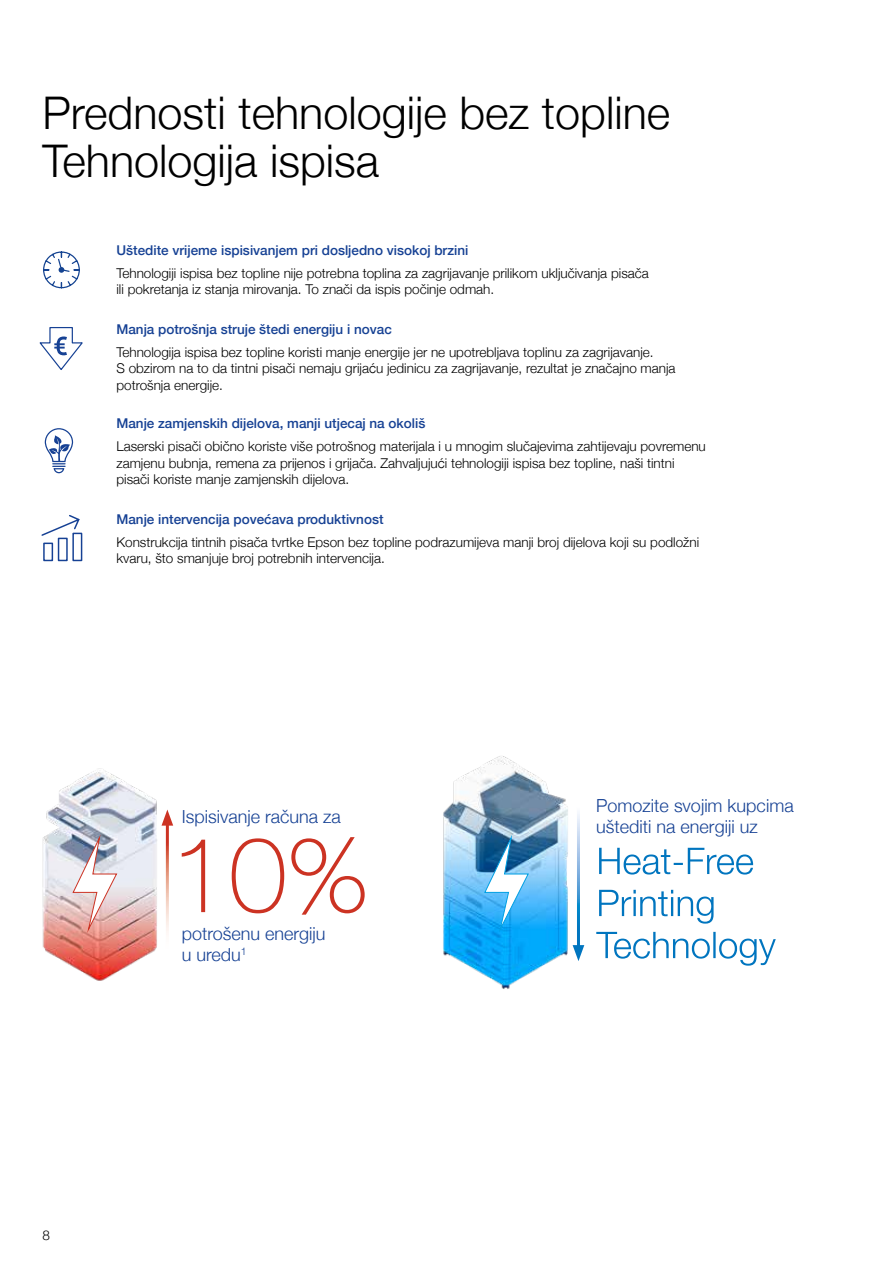
<style>
.page{position:relative;width:893px;height:1263px;background:#fff}
.page>*{position:absolute;margin:0;border:0;box-sizing:border-box;transform-origin:0 0}
.t1{font:300 45px/48px "Helvetica Neue";color:#000}
.t2{font:300 18px/21px "Helvetica Neue";color:#164194}
.t3{font:300 13.5px/16.5px "Helvetica Neue";color:#000}
.t4{font:500 13.5px "Helvetica Neue";color:#164194}
</style>
<div class="page">
<svg style="left:182px;top:837px;width:183px;height:78px"></svg>
<img style="left:42px;top:768px;width:124px;height:213px">
<img style="left:443px;top:756px;width:130px;height:233px">
<svg style="left:162px;top:809px;width:11px;height:17px"></svg>
<svg style="left:573px;top:945px;width:11px;height:16px"></svg>
<svg style="left:72px;top:833px;width:46px;height:101px"></svg>
<svg style="left:484px;top:833px;width:45px;height:101px"></svg>
<svg style="left:596px;top:932px;width:180px;height:34px"></svg>
<svg style="left:599px;top:890px;width:115px;height:34px"></svg>
<svg style="left:599px;top:848px;width:154px;height:26px"></svg>
<svg style="left:43px;top:251px;width:37px;height:38px"></svg>
<svg style="left:39px;top:327px;width:44px;height:43px"></svg>
<svg style="left:44px;top:428px;width:30px;height:46px"></svg>
<svg style="left:41px;top:515px;width:41px;height:46px"></svg>
<h1 class="t1" style="left:43px;top:85px;width:629px">Prednosti tehnologije bez topline<br>Tehnologija ispisa</h1>
<p class="t4" style="left:116px;top:239px;width:353px">Uštedite vrijeme ispisivanjem pri dosljedno visokoj brzini</p>
<p class="t3" style="left:116px;top:264px;width:534px">Tehnologiji ispisa bez topline nije potrebna toplina za zagrijavanje prilikom uključivanja pisača ili pokretanja iz stanja mirovanja. To znači da ispis počinje odmah.</p>
<p class="t4" style="left:116px;top:318px;width:277px">Manja potrošnja struje štedi energiju i novac</p>
<p class="t3" style="left:116px;top:343px;width:561px">Tehnologija ispisa bez topline koristi manje energije jer ne upotrebljava toplinu za zagrijavanje.<br>S obzirom na to da tintni pisači nemaju grijaću jedinicu za zagrijavanje, rezultat je značajno manja potrošnja energije.</p>
<p class="t4" style="left:116px;top:413px;width:310px">Manje zamjenskih dijelova, manji utjecaj na okoliš</p>
<p class="t3" style="left:116px;top:437px;width:591px">Laserski pisači obično koriste više potrošnog materijala i u mnogim slučajevima zahtijevaju povremenu zamjenu bubnja, remena za prijenos i grijača. Zahvaljujući tehnologiji ispisa bez topline, naši tintni pisači koriste manje zamjenskih dijelova.</p>
<p class="t4" style="left:116px;top:508px;width:269px">Manje intervencija povećava produktivnost</p>
<p class="t3" style="left:116px;top:533px;width:584px">Konstrukcija tintnih pisača tvrtke Epson bez topline podrazumijeva manji broj dijelova koji su podložni kvaru, što smanjuje broj potrebnih intervencija.</p>
<p class="t3" style="left:43px;top:1226px;width:9px">8</p>
<h2 class="t2" style="left:182px;top:804px;width:161px">Ispisivanje računa za</h2>
<h2 class="t2" style="left:182px;top:921px;width:145px">potrošenu energiju u uredu<sup>1</sup></h2>
<h2 class="t2" style="left:596px;top:793px;width:199px">Pomozite svojim kupcima uštediti na energiji uz</h2>
</div>
